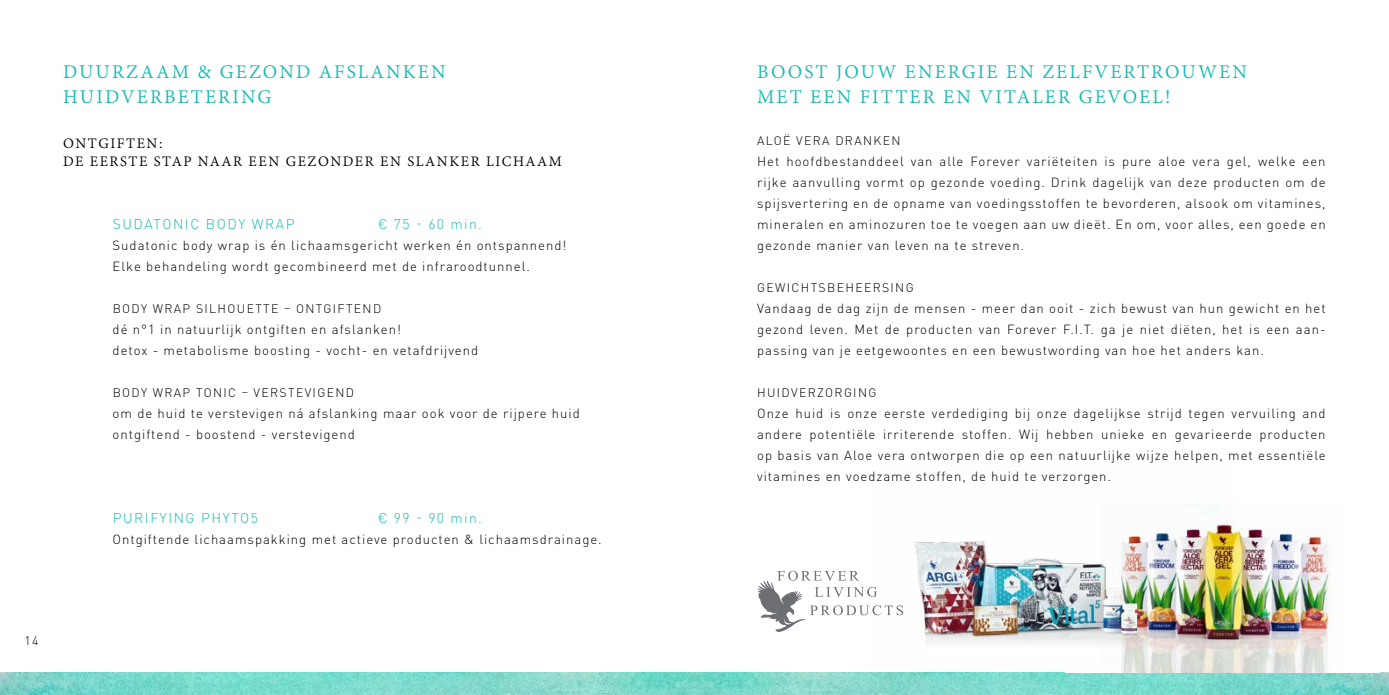
<style>
.page{position:relative;width:1389px;height:695px;background:#fff}
.page>*{position:absolute;margin:0;border:0;box-sizing:border-box;transform-origin:0 0}
.t1{font:21px/25.2px "Adobe Devanagari";letter-spacing:.1em;color:#18bab0}
.t2{font:15.75px/18.9px "Adobe Devanagari";letter-spacing:.1em;color:#000}
.t3{font:300 14px "DIN Pro";letter-spacing:.11em;color:#18bab0}
.t4{font:300 13.12px/21px "DIN Pro";letter-spacing:.075em;color:#000}
.t5{font:300 12.25px "DIN Pro";letter-spacing:.11em;color:#000}
</style>
<div class="page">
<img style="left:0;top:672px;width:1389px;height:22px">
<img style="left:1234px;top:527px;width:98px;height:145px">
<img style="left:869px;top:512px;width:365px;height:172px">
<svg style="left:757px;top:570px;width:146px;height:61px"></svg>
<h1 class="t1" style="left:63px;top:61px;width:17px">DUURZAAM</h1>
<h1 class="t1" style="left:198px;top:61px;width:39px">&amp; GEZOND</h1>
<h1 class="t1" style="left:319px;top:61px;width:16px">AFSLANKEN</h1>
<h1 class="t1" style="left:63px;top:86px;width:15px">HUIDVERBETERING</h1>
<p class="t2" style="left:63px;top:135px;width:500px">ONTGIFTEN:<br>DE EERSTE STAP NAAR EEN GEZONDER EN SLANKER LICHAAM</p>
<p class="t3" style="left:113px;top:215px;width:183px">Sudatonic body wrap</p>
<p class="t3" style="left:378px;top:215px;width:105px">€ 75 - 60 min.</p>
<p class="t4" style="left:113px;top:234px;width:455px">Sudatonic body wrap is én lichaamsgericht werken én ontspannend!<br>Elke behandeling wordt gecombineerd met de infraroodtunnel.</p>
<p class="t5" style="left:113px;top:300px;width:115px">body wrap SI LHOUETTE</p>
<p class="t5" style="left:284px;top:300px;width:99px">– ontgiftend</p>
<p class="t4" style="left:113px;top:318px;width:367px">dé n°1 in natuurlijk ontgiften en afslanken!<br>detox - metabolisme boosting - vocht- en vetafdrijvend</p>
<p class="t5" style="left:113px;top:384px;width:93px">b ody wrap TONIC</p>
<p class="t5" style="left:242px;top:384px;width:114px">– verstevigend</p>
<p class="t4" style="left:113px;top:402px;width:469px">om de huid te verstevigen ná afslanking maar ook voor de rijpere huid ontgiftend - boostend - verstevigend</p>
<p class="t3" style="left:113px;top:508px;width:147px">Purifying Phyto5</p>
<p class="t3" style="left:378px;top:508px;width:105px">€ 99 - 90 min.</p>
<p class="t4" style="left:113px;top:528px;width:491px">Ontgiftende lichaamspakking met actieve producten &amp; lichaamsdrainage.</p>
<p class="t5" style="left:25px;top:632px;width:15px">14</p>
<h1 class="t1" style="left:757px;top:61px;width:491px">BOOST JOUW ENERGIE EN ZELFVERTROUWEN<br>MET EEN FITTER EN VITALER GEVOEL!</h1>
<p class="t5" style="left:757px;top:132px;width:145px">Aloë Vera D ranken</p>
<p class="t4" style="left:757px;top:150px;width:570px;text-align:justify">H et hoofdbestanddeel van alle Forever variëteiten is pure aloe vera gel, welke een rijke aanvulling vormt op gezonde voeding. Drink dagelijk van deze producten om de spijsvertering en de opname van voedingsstoffen te bevorderen, alsook om vitamines, mineralen en aminozuren toe te voegen aan uw dieët. En om, voor alles, een goede en gezonde manier van leven na te streven.</p>
<p class="t5" style="left:757px;top:279px;width:158px">Gewichtsbeheersing</p>
<p class="t4" style="left:757px;top:297px;width:570px;text-align:justify">Vandaag de dag zijn de mensen - meer dan ooit - zich bewust van hun gewicht en het gezond leven. Met de producten van Forever F.I .T. ga je niet diëten, het is een aan&shy;passing van je eetgewoontes en een bewustwording van hoe het anders kan.</p>
<p class="t5" style="left:757px;top:384px;width:121px">Huidverzorging</p>
<p class="t4" style="left:757px;top:402px;width:570px;text-align:justify">Onze huid is onze eerste verdediging bij onze dagelijkse strijd tegen vervuiling and andere potentiële irriterende stoffen. Wij hebben unieke en gevarieerde producten op basis van Aloe vera ontworpen die op een natuurlijke wijze helpen, met essentiële vitamines en voedzame stoffen, de huid te verzorgen.</p>
</div>
